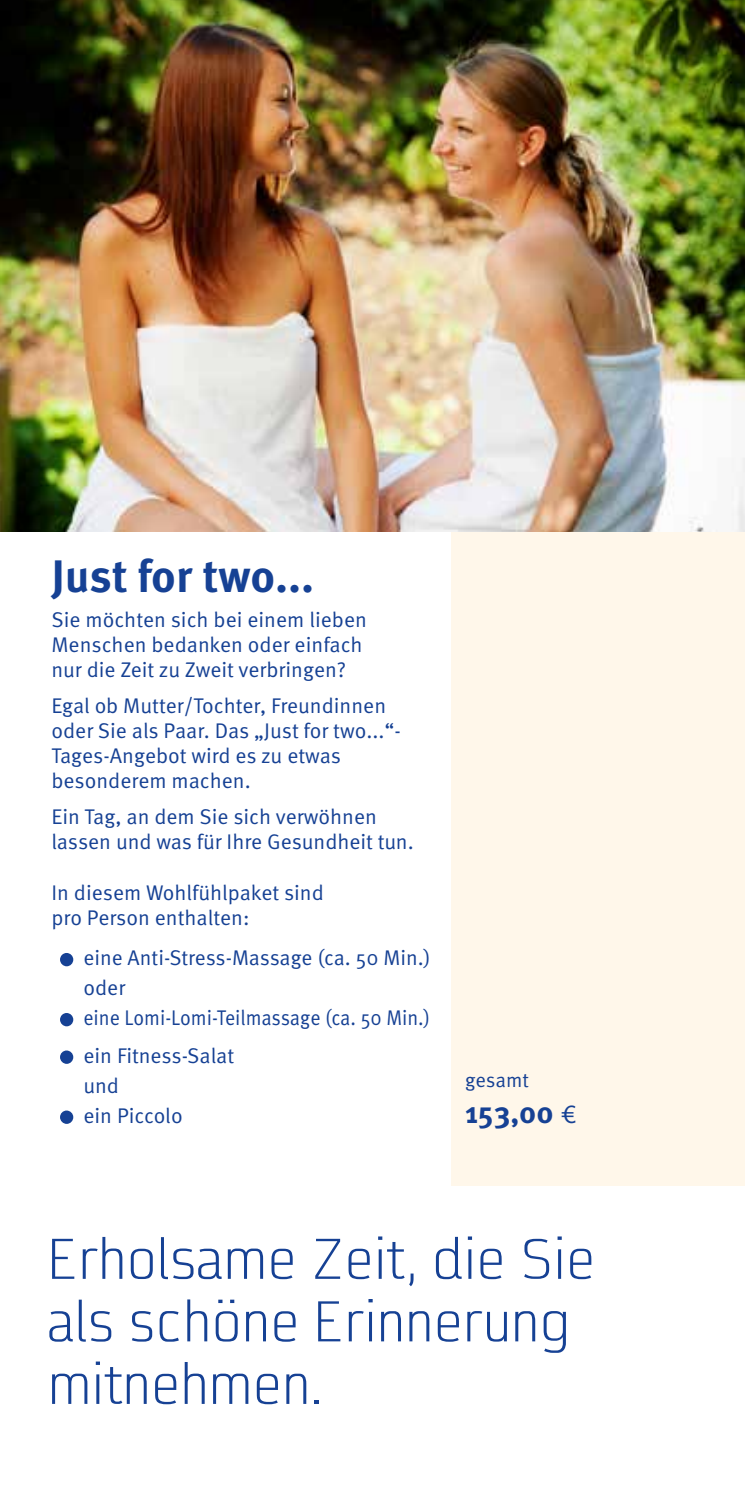
<style>
.page{position:relative;width:745px;height:1489px;background:#fff}
.page>*{position:absolute;margin:0;border:0;box-sizing:border-box;transform-origin:0 0}
.t1{font:101px "Meta Pro Norm";color:#164194}
.t2{font:300 50px/62.5px "AF Diwa";color:#164194}
.t3{font:700 45.5px "Meta Pro";letter-spacing:-.005em;color:#164194}
.t4{font:700 30.25px "Meta Pro";color:#164194}
.t5{font:21.25px/25.2px "Meta Pro Norm";color:#164194}
.t6{font:21.25px "Meta Pro Norm";color:#164194;scale:.92 1}
.t7{font:20.25px "Meta Pro Norm";color:#164194}
.s1{font-family:"Meta Pro Norm";font-weight:400;font-size:25.25px}
</style>
<div class="page">
<div style="left:451px;top:505px;width:293px;height:681px;background:#fff7ea"></div>
<img style="left:0;top:0;width:744px;height:531px">
<h3 class="t3" style="left:51px;top:540px;width:264px">Just for two...</h3>
<p class="t5" style="left:51px;top:605px;width:317px">Sie möchten sich bei einem lieben<br>Menschen bedanken oder einfach nur die Zeit zu Zweit verbringen?</p>
<p class="t5" style="left:51px;top:691px;width:350px">Egal ob Mutter/Tochter, Freundinnen oder Sie als Paar. Das „Just for two...“-<br>Tages-Angebot wird es zu etwas besonderem machen.</p>
<p class="t5" style="left:51px;top:802px;width:363px">Ein Tag, an dem Sie sich verwöhnen lassen und was für Ihre Gesundheit tun.</p>
<p class="t5" style="left:51px;top:878px;width:274px">In diesem Wohlfühlpaket sind pro Person enthalten:</p>
<h1 class="t1" style="left:51px;top:876px;width:32px">·</h1>
<p class="t5" style="left:83px;top:941px;width:348px;line-height:30px">eine Anti-Stress-Massage (ca. 50 Min.) oder</p>
<h1 class="t1" style="left:51px;top:936px;width:32px">·</h1>
<p class="t6" style="left:83px;top:1001px;width:378px">eine Lomi-Lomi-Teilmassage (ca. 50 Min.)</p>
<h1 class="t1" style="left:51px;top:973px;width:32px">·</h1>
<p class="t5" style="left:83px;top:1038px;width:152px;line-height:30px">ein Fitness-Salat und</p>
<h1 class="t1" style="left:51px;top:1033px;width:32px">·</h1>
<p class="t5" style="left:83px;top:1101px;width:101px">ein Piccolo</p>
<p class="t7" style="left:465px;top:1064px;width:65px">gesamt</p>
<h3 class="t4" style="left:465px;top:1088px;width:113px">153,00 <span class="s1">€</span></h3>
<h2 class="t2" style="left:48px;top:1228px;width:548px">Erholsame Zeit, die Sie als schöne Erinnerung mitnehmen.</h2>
</div>
